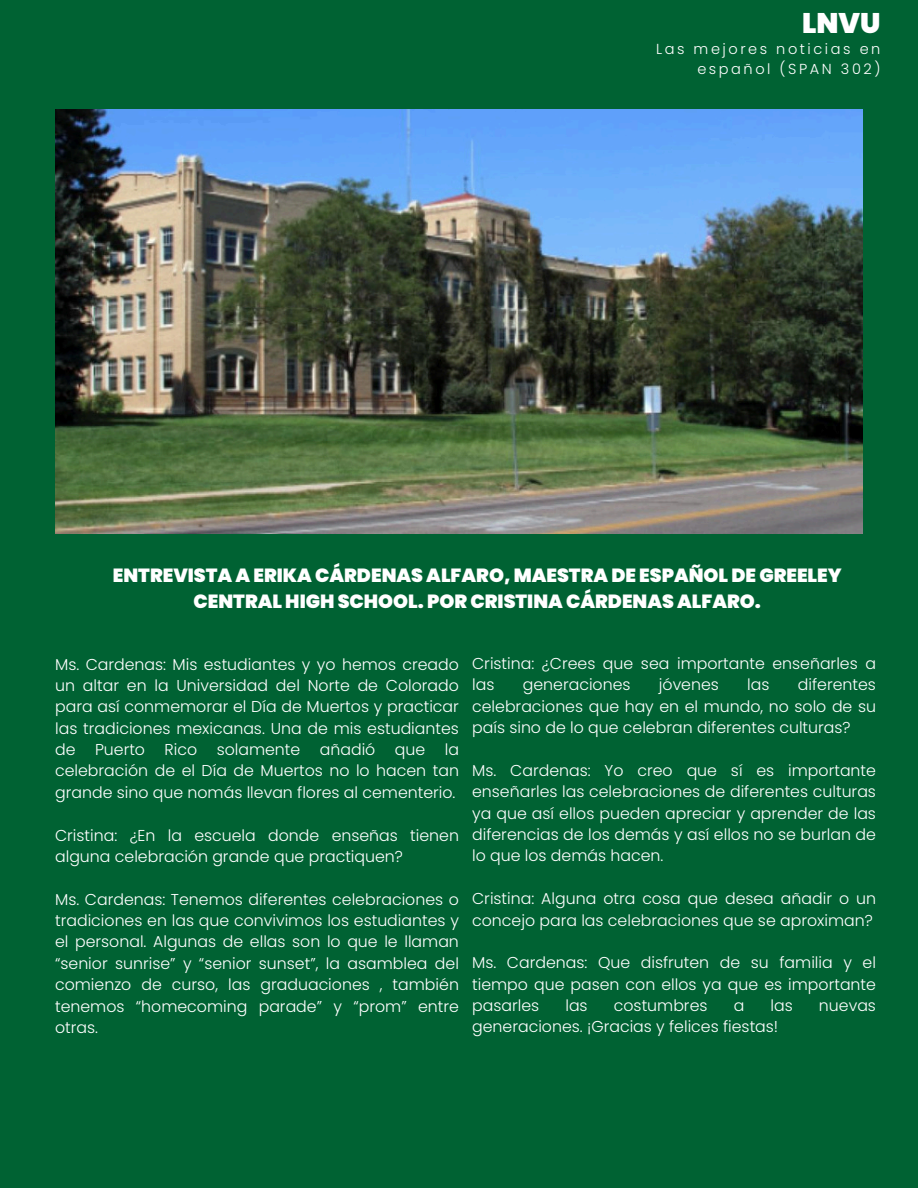
<style>
.page{position:relative;width:918px;height:1188px;background:#006233}
.page>*{position:absolute;margin:0;border:0;box-sizing:border-box;transform-origin:0 0}
.t1{font:900 28.35px "Poppins";color:#fff}
.t2{font:900 19.05px/25.8px "Poppins";color:#fff;text-align:center}
.t3{font:300 15.75px/21.3px "Poppins";color:#fff;text-align:justify}
.t4{font:300 14.55px/20px "Poppins";letter-spacing:.175em;color:#fff;text-align:right}
</style>
<div class="page">
<img style="left:55px;top:110px;width:808px;height:424px">
<h1 class="t1" style="left:802px;top:4px;width:80px">LNVU</h1>
<p class="t4" style="left:656px;top:39px;width:226px">Las mejores noticias en español (SPAN 302)</p>
<p class="t2" style="left:113px;top:562px;width:730px">ENTREVISTA A ERIKA CÁRDENAS ALFARO, MAESTRA DE ESPAÑOL DE GREELEY<br>CENTRAL HIGH SCHOOL. POR CRISTINA CÁRDENAS ALFARO.</p>
<h2 class="t3" style="left:55px;top:653px;width:405px">Ms. Cardenas: Mis estudiantes y yo hemos creado un altar en la Universidad del Norte de Colorado para así conmemorar el Día de Muertos y practicar las tradiciones mexicanas. Una de mis estudiantes de Puerto Rico solamente añadió que la celebración de el Día de Muertos no lo hacen tan grande sino que nomás llevan flores al cementerio.</h2>
<p class="t3" style="left:55px;top:824px;width:405px">Cristina: ¿En la escuela donde enseñas tienen alguna celebración grande que practiquen?</p>
<p class="t3" style="left:55px;top:889px;width:405px">Ms. Cardenas: Tenemos diferentes celebraciones o tradiciones en las que convivimos los estudiantes y el personal. Algunas de ellas son lo que le llaman “senior sunrise” y “senior sunset”, la asamblea del comienzo de curso, las graduaciones , también tenemos “homecoming parade” y “prom” entre otras.</p>
<p class="t3" style="left:472px;top:653px;width:405px">Cristina: ¿Crees que sea importante enseñarles a las</p>
<p class="t3" style="left:523px;top:674px;width:109px">generaciones</p>
<p class="t3" style="left:659px;top:674px;width:62px">jóvenes</p>
<p class="t3" style="left:747px;top:674px;width:24px">las</p>
<p class="t3" style="left:472px;top:674px;width:405px;text-indent:326px">diferentes celebraciones que hay en el mundo, no solo de su país sino de lo que celebran diferentes culturas?</p>
<p class="t3" style="left:472px;top:760px;width:405px">Ms. Cardenas: Yo creo que sí es importante enseñarles las celebraciones de diferentes culturas ya que así ellos pueden apreciar y aprender de las diferencias de los demás y así ellos no se burlan de lo que los demás hacen.</p>
<p class="t3" style="left:472px;top:888px;width:405px">Cristina: Alguna otra cosa que desea añadir o un concejo para las celebraciones que se aproximan?</p>
<p class="t3" style="left:472px;top:952px;width:405px">Ms. Cardenas: Que disfruten de su familia y el tiempo que pasen con ellos ya que es importante pasarles</p>
<p class="t3" style="left:565px;top:995px;width:24px">las</p>
<p class="t3" style="left:614px;top:995px;width:95px">costumbres</p>
<p class="t3" style="left:734px;top:995px;width:12px">a</p>
<p class="t3" style="left:771px;top:995px;width:24px">las</p>
<p class="t3" style="left:819px;top:995px;width:59px">nuevas</p>
<p class="t3" style="left:472px;top:1016px;width:308px">generaciones. ¡Gracias y felices fiestas!</p>
</div>
